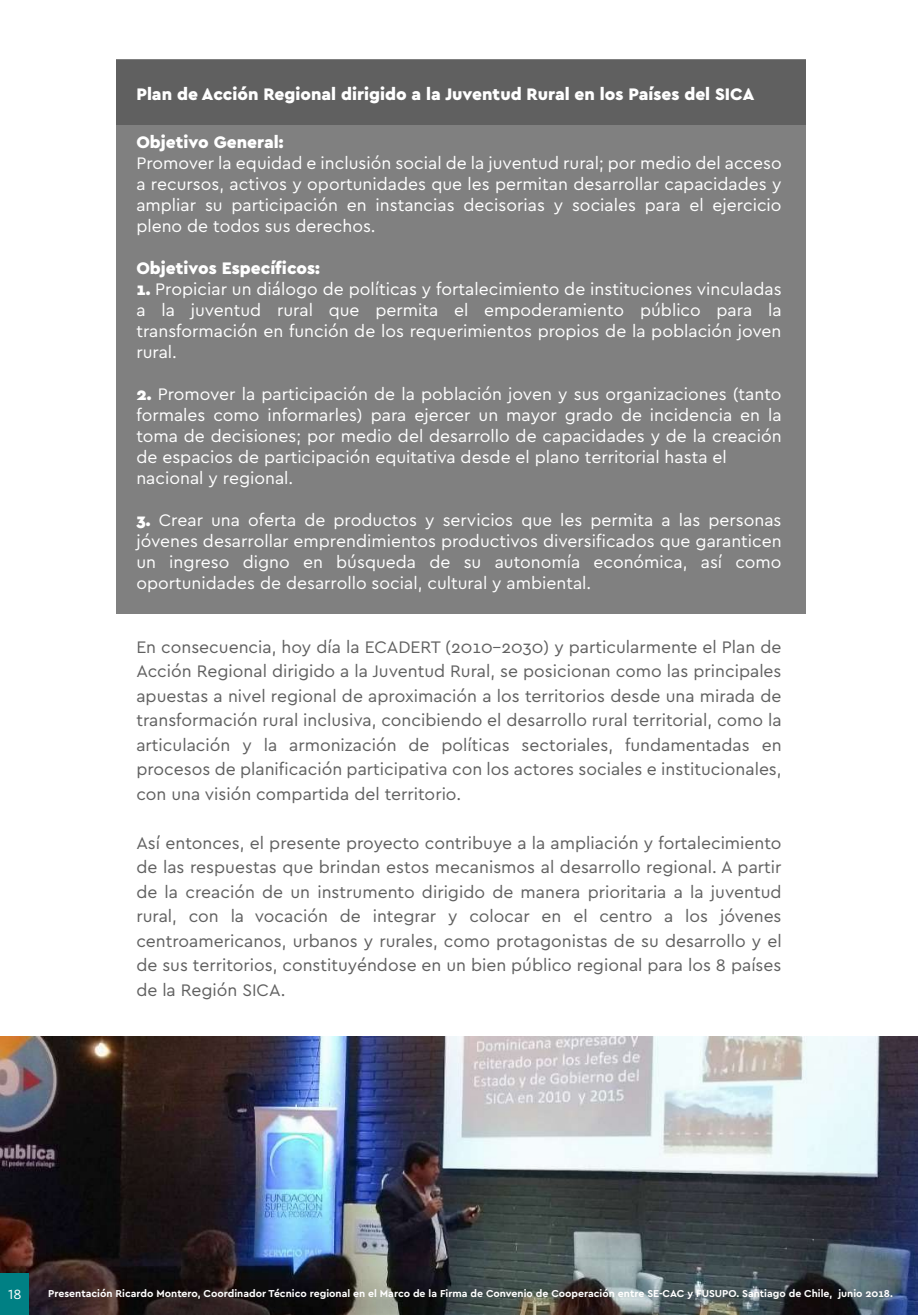
<style>
.page{position:relative;width:918px;height:1315px;background:#fff}
.page>*{position:absolute;margin:0;border:0;box-sizing:border-box;transform-origin:0 0}
.t1{font:17.5px/21px "Cera";color:#fff;text-align:justify}
.t2{font:17.5px/24.5px "Cera";color:#606060;text-align:justify}
.t3{font:900 17.5px "Cera";color:#fff}
.t4{font:14px "Cera";color:#fff}
.t5{font:700 10.5px "Cera";color:#fff}
.s1{font-weight:900}
</style>
<div class="page">
<img style="left:0;top:1037px;width:918px;height:236px">
<img style="left:25px;top:1271px;width:893px;height:44px">
<div style="left:117px;top:60px;width:689px;height:554px;background:#808080"></div>
<div style="left:117px;top:60px;width:689px;height:64px;background:#606060"></div>
<div style="left:0;top:1273px;width:29px;height:42px;background:#008084"></div>
<p class="t3" style="left:136px;top:83px;width:619px">Plan de Acción Regional dirigido a la Juventud Rural en los Países del SICA</p>
<p class="t3" style="left:136px;top:131px;width:149px">Objetivo General:</p>
<p class="t1" style="left:136px;top:152px;width:647px">Promover la equidad e inclusión social de la juventud rural; por medio del acceso a recursos, activos y oportunidades que les permitan desarrollar capacidades y ampliar su participación en instancias decisorias y sociales para el ejercicio pleno de todos sus derechos.</p>
<p class="t3" style="left:136px;top:257px;width:185px">Objetivos Específicos:</p>
<p class="t1" style="left:136px;top:278px;width:647px"><span class="s1">1.</span> Propiciar un diálogo de políticas y fortalecimiento de instituciones vinculadas a la juventud rural que permita el empoderamiento público para la transformación en función de los requerimientos propios de la población joven rural.</p>
<p class="t1" style="left:136px;top:383px;width:647px;text-align:left"><span class="s1">2.</span> Promover la participación de la población joven y sus organizaciones (tanto formales como informarles) para ejercer un mayor grado de incidencia en la toma de decisiones; por medio del desarrollo de capacidades y de la creación de espacios de participación equitativa desde el plano territorial hasta el nacional y regional.</p>
<p class="t1" style="left:136px;top:509px;width:647px"><span class="s1">3.</span> Crear una oferta de productos y servicios que les permita a las personas jóvenes desarrollar emprendimientos productivos diversificados que garanticen un ingreso digno en búsqueda de su autonomía económica, así como oportunidades de desarrollo social, cultural y ambiental.</p>
<p class="t2" style="left:136px;top:633px;width:647px">En consecuencia, hoy día la ECADERT (2010–2030) y particularmente el Plan de Acción Regional dirigido a la Juventud Rural, se posicionan como las principales apuestas a nivel regional de aproximación a los territorios desde una mirada de transformación rural inclusiva, concibiendo el desarrollo rural territorial, como la articulación y la armonización de políticas sectoriales, fundamentadas en procesos de planificación participativa con los actores sociales e institucionales, con una visión compartida del territorio.</p>
<p class="t2" style="left:136px;top:829px;width:647px">Así entonces, el presente proyecto contribuye a la ampliación y fortalecimiento de las respuestas que brindan estos mecanismos al desarrollo regional. A partir de la creación de un instrumento dirigido de manera prioritaria a la juventud rural, con la vocación de integrar y colocar en el centro a los jóvenes centroamericanos, urbanos y rurales, como protagonistas de su desarrollo y el de sus territorios, constituyéndose en un bien público regional para los 8 países de la Región SICA.</p>
<p class="t4" style="left:8px;top:1285px;width:15px">18</p>
<p class="t5" style="left:48px;top:1286px;width:846px">Presentación Ricardo Montero, Coordinador Técnico regional en el Marco de la Firma de Convenio de Cooperación entre SE-CAC y FUSUPO. Santiago de Chile, junio 2018.</p>
</div>
